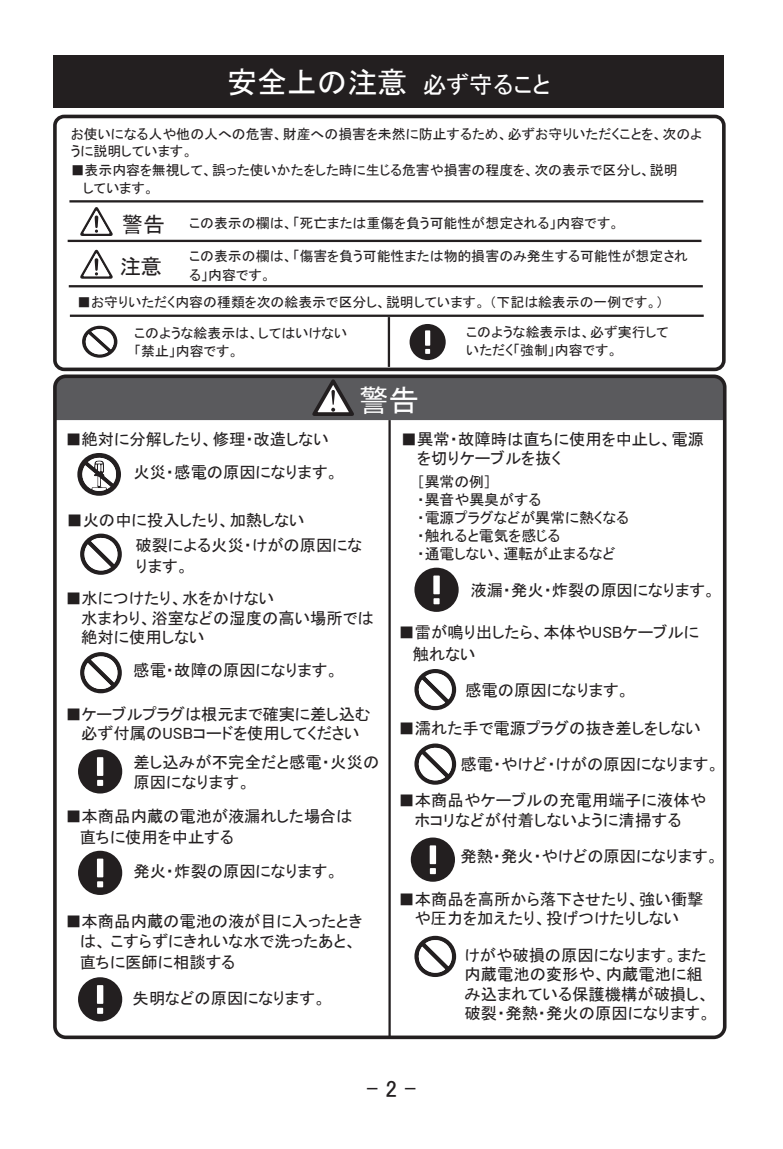
<style>
.page{position:relative;width:783px;height:1149px;background:#fff}
.page>*{position:absolute;margin:0;border:0;box-sizing:border-box;transform-origin:0 0}
.t1{font:30px "MS P Gothic";color:#fff}
.t2{font:23.4px "MS P Gothic";color:#231f20}
.t3{font:21.3px/42.6px "MS P Gothic";color:#231f20}
.t4{font:16.2px/19.5px "MS P Gothic";color:#231f20}
.t5{font:15px/18px "MS P Gothic";color:#231f20}
.t6{font:13.8px/18px "MS P Gothic";color:#231f20}
.s1{font-size:23.7px}
</style>
<div class="page">
<div style="left:54px;top:56px;width:669px;height:52px;background:#231f20"></div>
<div style="left:53px;top:115px;width:672px;height:256px;border:4px solid #231f20;border-radius:9px"></div>
<hr style="left:69px;top:200px;width:634px;height:2px;background:#231f20">
<hr style="left:68px;top:240px;width:633px;height:2px;background:#231f20">
<hr style="left:69px;top:285px;width:633px;height:2px;background:#231f20">
<hr style="left:70px;top:314px;width:633px;height:3px;background:#231f20">
<hr style="left:387px;top:317px;width:3px;height:50px;background:#231f20">
<div style="left:53px;top:374px;width:673px;height:664px;border:4px solid #231f20;border-radius:11px"></div>
<hr style="left:388px;top:420px;width:2px;height:616px;background:#231f20">
<svg style="left:54px;top:376px;width:670px;height:44px"></svg>
<svg style="left:80px;top:207px;width:33px;height:29px"></svg>
<svg style="left:80px;top:249px;width:33px;height:30px"></svg>
<div style="left:409px;top:324px;width:36px;height:36px;background:#231f20;border-radius:50%"></div>
<div style="left:425px;top:330px;width:5px;height:15px;background:#fff"></div>
<svg style="left:425px;top:349px;width:5px;height:5px"></svg>
<svg style="left:82px;top:325px;width:35px;height:32px"></svg>
<svg style="left:77px;top:453px;width:44px;height:42px"></svg>
<svg style="left:80px;top:533px;width:42px;height:41px"></svg>
<svg style="left:80px;top:652px;width:42px;height:41px"></svg>
<div style="left:78px;top:749px;width:44px;height:44px;background:#231f20;border-radius:50%"></div>
<div style="left:97px;top:757px;width:6px;height:18px;background:#fff"></div>
<svg style="left:97px;top:779px;width:6px;height:6px"></svg>
<div style="left:78px;top:850px;width:44px;height:44px;background:#231f20;border-radius:50%"></div>
<div style="left:97px;top:858px;width:6px;height:19px;background:#fff"></div>
<svg style="left:97px;top:881px;width:6px;height:6px"></svg>
<div style="left:78px;top:976px;width:44px;height:45px;background:#231f20;border-radius:50%"></div>
<div style="left:97px;top:984px;width:6px;height:19px;background:#fff"></div>
<svg style="left:97px;top:1007px;width:6px;height:6px"></svg>
<div style="left:414px;top:567px;width:44px;height:44px;background:#231f20;border-radius:50%"></div>
<div style="left:433px;top:575px;width:6px;height:19px;background:#fff"></div>
<svg style="left:433px;top:598px;width:6px;height:6px"></svg>
<svg style="left:414px;top:669px;width:42px;height:41px"></svg>
<svg style="left:414px;top:743px;width:42px;height:41px"></svg>
<div style="left:410px;top:837px;width:45px;height:44px;background:#231f20;border-radius:50%"></div>
<div style="left:429px;top:845px;width:7px;height:18px;background:#fff"></div>
<svg style="left:430px;top:868px;width:6px;height:5px"></svg>
<svg style="left:414px;top:935px;width:42px;height:41px"></svg>
<h1 class="t1" style="left:227px;top:67px;width:324px">安全上の注意 <span class="s1">必ず守ること</span></h1>
<p class="t6" style="left:71px;top:124px;width:632px">お使いになる人や他の人への危害、財産への損害を未然に防止するため、必ずお守りいただくことを、次のように説明しています。</p>
<p class="t6" style="left:83px;top:161px;width:596px;text-indent:-12px">■表示内容を無視して、誤った使いかたをした時に生じる危害や損害の程度を、次の表示で区分し、説明しています。</p>
<p class="t6" style="left:189px;top:214px;width:431px">この表示の欄は、「死亡または重傷を負う可能性が想定される」内容です。</p>
<p class="t6" style="left:189px;top:247px;width:500px">この表示の欄は、「傷害を負う可能性または物的損害のみ発生する可能性が想定される」内容です。</p>
<h3 class="t3" style="left:120px;top:203px;width:46px">警告注意</h3>
<p class="t6" style="left:77px;top:292px;width:587px">■お守りいただく内容の種類を次の絵表示で区分し、説明しています。（下記は絵表示の一例です。）</p>
<p class="t6" style="left:134px;top:324px;width:214px">このような絵表示は、してはいけない「禁止」内容です。</p>
<p class="t6" style="left:466px;top:323px;width:204px">このような絵表示は、必ず実行していただく「強制」内容です。</p>
<h1 class="t1" style="left:358px;top:385px;width:62px">警告</h1>
<p class="t4" style="left:133px;top:422px;width:206px;line-height:32.7px;text-indent:-68px">■絶対に分解したり、修理・改造しない火災・感電の原因になります。</p>
<p class="t4" style="left:135px;top:507px;width:228px;line-height:25.5px;text-indent:-69px">■火の中に投入したり、加熱しない<br>破裂による火災・けがの原因にな</p>
<p class="t4" style="left:135px;top:556px;width:55px">ります。</p>
<p class="t4" style="left:65px;top:588px;width:310px">■水につけたり、水をかけない<br>　 水まわり、浴室などの湿度の高い場所では　 絶対に使用しない</p>
<p class="t4" style="left:133px;top:659px;width:206px">感電・故障の原因になります。</p>
<p class="t4" style="left:65px;top:704px;width:307px">■ケーブルプラグは根元まで確実に差し込む　 必ず付属のUSBコードを使用してください</p>
<p class="t4" style="left:133px;top:752px;width:247px">差し込みが不完全だと感電・火災の原因になります。</p>
<p class="t4" style="left:80px;top:805px;width:274px;line-height:20.7px;text-indent:-14px">■本商品内蔵の電池が液漏れした場合は直ちに使用を中止する</p>
<p class="t4" style="left:133px;top:861px;width:206px">発火・炸裂の原因になります。</p>
<p class="t4" style="left:80px;top:910px;width:284px;line-height:21px;text-indent:-14px">■本商品内蔵の電池の液が目に入ったときは、こすらずにきれいな水で洗ったあと、直ちに医師に相談する</p>
<p class="t4" style="left:133px;top:987px;width:195px">失明などの原因になります。</p>
<p class="t4" style="left:417px;top:429px;width:288px;text-indent:-16px">■異常・故障時は直ちに使用を中止し、電源を切りケーブルを抜く</p>
<p class="t5" style="left:417px;top:473px;width:213px">［異常の例］<br>・異音や異臭がする<br>・電源プラグなどが異常に熱くなる・触れると電気を感じる<br>・通電しない、運転が止まるなど</p>
<p class="t4" style="left:470px;top:580px;width:247px">液漏・発火・炸裂の原因になります。</p>
<p class="t4" style="left:413px;top:622px;width:288px;line-height:21px;text-indent:-14px">■雷が鳴り出したら、本体やUSBケーブルに触れない</p>
<p class="t4" style="left:465px;top:680px;width:166px">感電の原因になります。</p>
<p class="t4" style="left:398px;top:718px;width:304px">■濡れた手で電源プラグの抜き差しをしない</p>
<p class="t4" style="left:460px;top:754px;width:260px">感電・やけど・けがの原因になります。</p>
<p class="t4" style="left:398px;top:790px;width:309px;text-align:center">■本商品やケーブルの充電用端子に液体やホコリなどが付着しないように清掃する</p>
<p class="t4" style="left:460px;top:845px;width:260px">発熱・発火・やけどの原因になります。</p>
<p class="t4" style="left:398px;top:888px;width:306px">■本商品を高所から落下させたり、強い衝撃　 や圧力を加えたり、投げつけたりしない</p>
<p class="t4" style="left:464px;top:944px;width:248px">けがや破損の原因になります。また内蔵電池の変形や、内蔵電池に組み込まれている保護機構が破損し、破裂・発熱・発火の原因になります。</p>
<h2 class="t2" style="left:366px;top:1076px;width:51px">-2-</h2>
</div>
